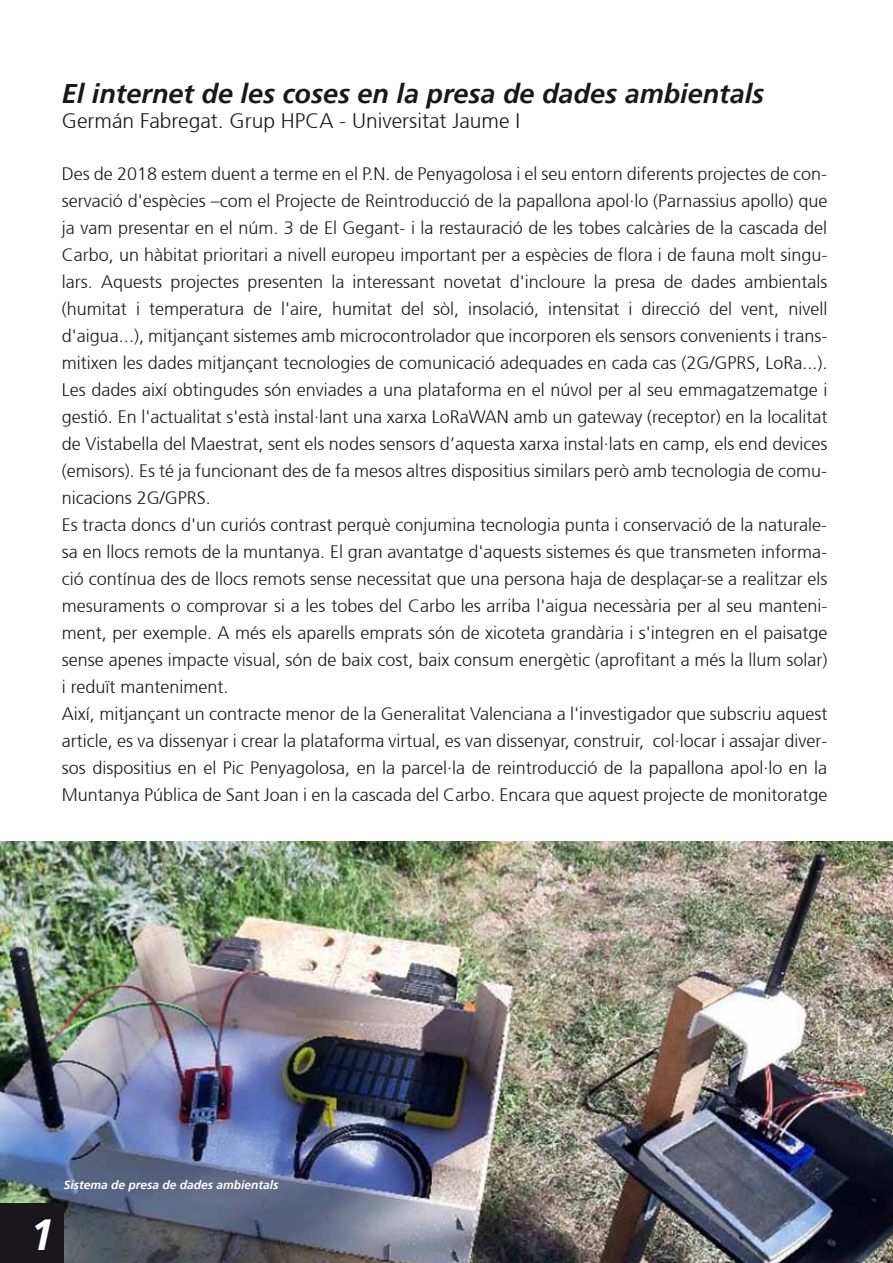
<style>
.page{position:relative;width:893px;height:1263px;background:#fff}
.page>*{position:absolute;margin:0;border:0;box-sizing:border-box;transform-origin:0 0}
.t1{font:italic 700 43.5px "Frutiger 66";color:#fff}
.t2{font:italic 700 27px "Frutiger 66";color:#1a171c}
.t3{font:300 21px "Frutiger 45";color:#1a171c}
.t4{font:300 18px/27px "Frutiger 45";color:#1a171c}
.t5{font:italic 700 12px "Frutiger 66";color:#fff}
</style>
<div class="page">
<img style="left:0;top:842px;width:893px;height:421px">
<div style="left:0;top:1203px;width:63px;height:60px;background:#1a171c"></div>
<h2 class="t2" style="left:62px;top:78px;width:704px">El internet de les coses en la presa de dades ambientals</h2>
<p class="t3" style="left:62px;top:109px;width:460px">Germán Fabregat. Grup HPCA - Universitat Jaume I</p>
<p class="t4" style="left:62px;top:161px;width:767px">Des de 2018 estem duent a terme en el P.N. de Penyagolosa i el seu entorn diferents projectes de con&shy;servació d'espècies –com el Projecte de Reintroducció de la papallona apol·lo (Parnassius apollo) que ja vam presentar en el núm. 3 de El Gegant- i la restauració de les tobes calcàries de la cascada del Carbo, un hàbitat prioritari a nivell europeu important per a espècies de flora i de fauna molt singu&shy;lars. Aquests projectes presenten la interessant novetat d'incloure la presa de dades ambientals (humitat i temperatura de l'aire, humitat del sòl, insolació, intensitat i direcció del vent, nivell d'aigua...), mitjançant sistemes amb microcontrolador que incorporen els sensors convenients i trans&shy;mitixen les dades mitjançant tecnologies de comunicació adequades en cada cas (2G/GPRS, LoRa...).<br>Les dades així obtingudes són enviades a una plataforma en el núvol per al seu emmagatzematge i gestió. En l'actualitat s'està instal·lant una xarxa LoRaWAN amb un gateway (receptor) en la localitat de Vistabella del Maestrat, sent els nodes sensors d’aquesta xarxa instal·lats en camp, els end devices (emisors). Es té ja funcionant des de fa mesos altres dispositius similars però amb tecnologia de comu&shy;nicacions 2G/GPRS.<br>Es tracta doncs d'un curiós contrast perquè conjumina tecnologia punta i conservació de la naturale&shy;sa en llocs remots de la muntanya. El gran avantatge d'aquests sistemes és que transmeten informa&shy;ció contínua des de llocs remots sense necessitat que una persona haja de desplaçar-se a realitzar els mesuraments o comprovar si a les tobes del Carbo les arriba l'aigua necessària per al seu manteni&shy;ment, per exemple. A més els aparells emprats són de xicoteta grandària i s'integren en el paisatge sense apenes impacte visual, són de baix cost, baix consum energètic (aprofitant a més la llum solar) i reduït manteniment.<br>Així, mitjançant un contracte menor de la Generalitat Valenciana a l'investigador que subscriu aquest article, es va dissenyar i crear la plataforma virtual, es van dissenyar, construir, col·locar i assajar diver&shy;sos dispositius en el Pic Penyagolosa, en la parcel·la de reintroducció de la papallona apol·lo en la Muntanya Pública de Sant Joan i en la cascada del Carbo. Encara que aquest projecte de monitoratge</p>
<h1 class="t1" style="left:30px;top:1209px;width:26px">1</h1>
<p class="t5" style="left:64px;top:1178px;width:216px">Sistema de presa de dades ambientals</p>
</div>
